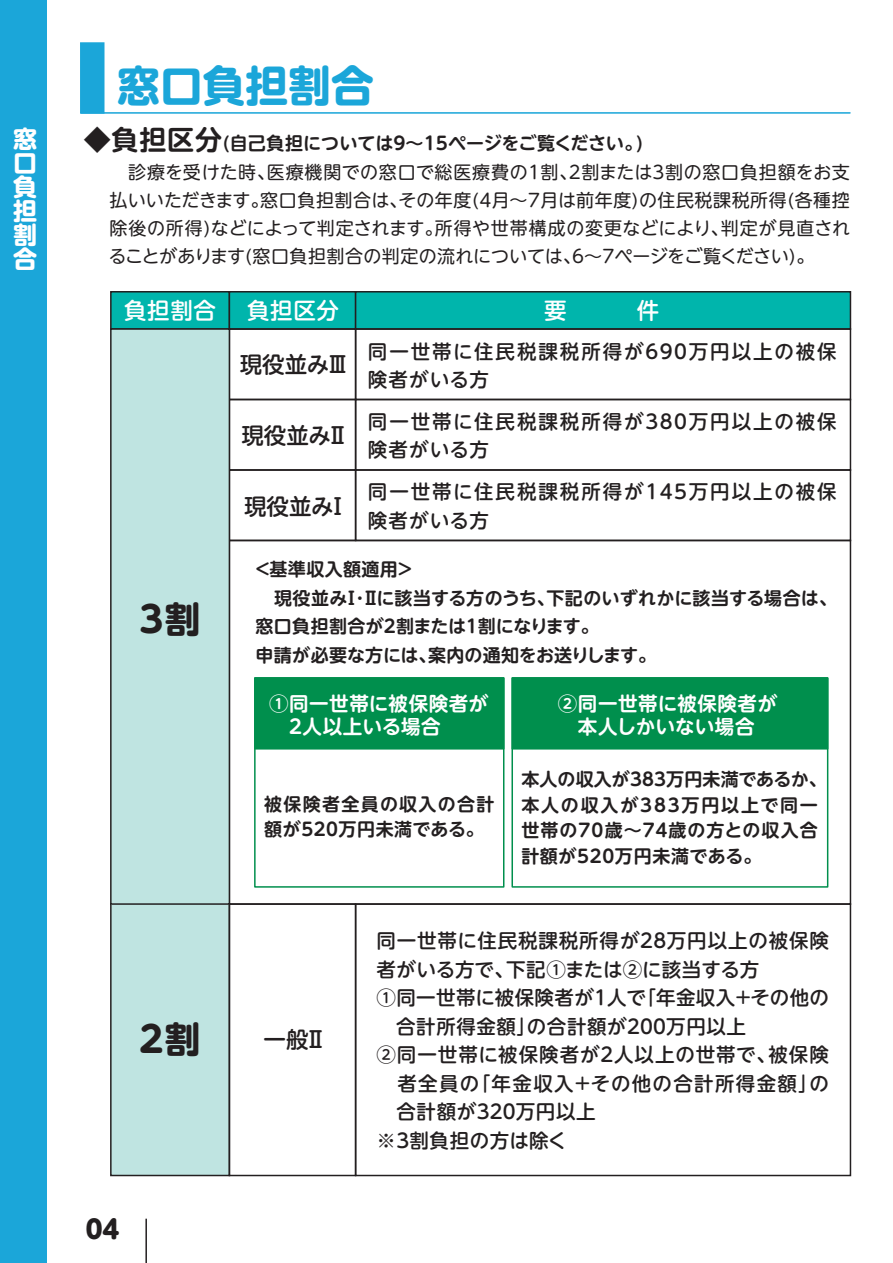
<style>
.page{position:relative;width:893px;height:1263px;background:#fff}
.page>*{position:absolute;margin:0;border:0;box-sizing:border-box;transform-origin:0 0}
.t1{font:700 42.75px "UD Shin M Go Pr 6";color:#1ba6d9}
.t2{font:700 36px "UD Shin M Go Pr 6";color:#231f20}
.t3{font:800 25.5px "UD Shin M Go Pr 6";color:#231f20}
.t4{font:700 24px/24px "UD Shin M Go Pr 6";color:#fff;text-align:justify}
.t5{font:500 22.5px "UD Shin M Go Pr 6";letter-spacing:-.005em;color:#231f20}
.t6{font:500 22.5px "UD Shin M Go Pr 6";letter-spacing:.03em;color:#fff}
.t7{font:500 19.5px/28.5px "UD Shin M Go Pr 6";letter-spacing:.1em;color:#231f20}
.t8{font:500 19.5px "UD Shin M Go Pr 6";letter-spacing:.045em;color:#231f20}
.t9{font:700 19.5px/23.4px "UD Shin M Go Pr 6 De";letter-spacing:.03em;color:#fff}
.t10{font:500 19.5px "UD Shin M Go Pr 6";letter-spacing:.02em;color:#231f20}
.t11{font:500 19.5px "UD Shin M Go Pr 6";letter-spacing:.07em;color:#231f20}
.t12{font:500 19.5px "UD Shin M Go Pr 6";letter-spacing:.005em;color:#231f20}
.t13{font:18px/27.8px "UD Shin M Go Pr 6";color:#231f20;text-align:justify}
.t14{font:700 18px/25.5px "UD Shin M Go Pr 6 De";letter-spacing:.02em;color:#231f20;text-align:justify}
.t15{font:700 18px "UD Shin M Go Pr 6 De";letter-spacing:-.015em;color:#231f20}
.t16{font:700 18px/25.5px "UD Shin M Go Pr 6 De";letter-spacing:.05em;color:#231f20}
.s1{font-size:27px}
</style>
<div class="page">
<div style="left:0;top:0;width:47px;height:1263px;background:#1ba6d9"></div>
<div style="left:111px;top:904px;width:118px;height:271px;background:#bfe4e1"></div>
<div style="left:110px;top:903px;width:120px;height:273px;border:2px solid #231f20"></div>
<div style="left:111px;top:292px;width:118px;height:37px;background:#00b5ac"></div>
<div style="left:110px;top:291px;width:120px;height:39px;border:2px solid #231f20"></div>
<div style="left:229px;top:292px;width:127px;height:37px;background:#00b5ac"></div>
<div style="left:229px;top:291px;width:127px;height:39px;border:2px solid #231f20"></div>
<div style="left:356px;top:292px;width:494px;height:37px;background:#00b5ac"></div>
<div style="left:355px;top:291px;width:496px;height:39px;border:2px solid #231f20"></div>
<div style="left:229px;top:328px;width:127px;height:72px;border:2px solid #231f20"></div>
<div style="left:229px;top:399px;width:127px;height:72px;border:2px solid #231f20"></div>
<div style="left:229px;top:469px;width:127px;height:72px;border:2px solid #231f20"></div>
<div style="left:355px;top:328px;width:496px;height:72px;border:2px solid #231f20"></div>
<div style="left:355px;top:399px;width:496px;height:72px;border:2px solid #231f20"></div>
<div style="left:355px;top:469px;width:496px;height:72px;border:2px solid #231f20"></div>
<div style="left:111px;top:329px;width:118px;height:575px;background:#bfe4e1"></div>
<div style="left:110px;top:328px;width:120px;height:577px;border:2px solid #231f20"></div>
<div style="left:512px;top:678px;width:316px;height:71px;background:#008f4d"></div>
<div style="left:255px;top:678px;width:249px;height:71px;background:#008f4d"></div>
<div style="left:254px;top:677px;width:250px;height:211px;border:2px solid #008f4d"></div>
<div style="left:511px;top:677px;width:317px;height:211px;border:2px solid #008f4d"></div>
<div style="left:81px;top:43px;width:23px;height:70px;background:#1ba6d9"></div>
<div style="left:80px;top:42px;width:24px;height:72px;border:1px solid #1ba6d9"></div>
<hr style="left:81px;top:112px;width:769px;height:2px;background:#1ba6d9">
<div style="left:229px;top:903px;width:127px;height:273px;border:2px solid #231f20"></div>
<div style="left:355px;top:903px;width:496px;height:273px;border:2px solid #231f20"></div>
<hr style="left:145px;top:1219px;width:2px;height:44px;background:#231f20">
<h1 class="t1" style="left:117px;top:49px;width:258px">窓口負担割合</h1>
<h3 class="t4" style="left:13px;top:125px;width:25px">窓口負担割合</h3>
<p class="t15" style="left:84px;top:128px;width:598px"><span class="s1">◆負担区分</span>(自己負担については９～１５ページをご覧ください。)　　</p>
<p class="t13" style="left:109px;top:158px;width:743px">　診療を受けた時､医療機関での窓口で総医療費の１割､２割または３割の窓口負担額をお支払いいただきます｡窓口負担割合は､その年度(4月～7月は前年度)の住民税課税所得(各種控除後の所得)などによって判定されます｡所得や世帯構成の変更などにより､判定が見直されることがあります(窓口負担割合の判定の流れについては､６～７ページをご覧ください)｡</p>
<p class="t6" style="left:124px;top:291px;width:94px">負担割合</p>
<h2 class="t2" style="left:140px;top:588px;width:62px">3割</h2>
<p class="t6" style="left:247px;top:291px;width:94px">負担区分</p>
<p class="t5" style="left:240px;top:346px;width:111px">現役並みⅢ</p>
<p class="t5" style="left:241px;top:416px;width:109px">現役並みⅡ</p>
<p class="t5" style="left:244px;top:487px;width:106px">現役並みⅠ</p>
<p class="t7" style="left:368px;top:336px;width:470px">同一世帯に住民税課税所得が６９０万円以上の被保険者がいる方</p>
<p class="t7" style="left:368px;top:406px;width:470px">同一世帯に住民税課税所得が３８０万円以上の被保険者がいる方</p>
<p class="t7" style="left:368px;top:476px;width:470px">同一世帯に住民税課税所得が１４５万円以上の被保険者がいる方</p>
<p class="t14" style="left:253px;top:554px;width:576px;line-height:28.5px;text-align:left">＜基準収入額適用＞<br>　現役並みⅠ･Ⅱに該当する方のうち､下記のいずれかに該当する場合は､窓口負担割合が２割または１割になります｡<br>申請が必要な方には､案内の通知をお送りします｡</p>
<p class="t9" style="left:269px;top:690px;width:221px">①同一世帯に被保険者が　2人以上いる場合</p>
<p class="t9" style="left:558px;top:690px;width:221px">②同一世帯に被保険者が　本人しかいない場合</p>
<p class="t16" style="left:264px;top:790px;width:232px">被保険者全員の収入の合計額が520万円未満である｡</p>
<p class="t14" style="left:521px;top:766px;width:298px">本人の収入が383万円未満であるか､本人の収入が383万円以上で同一世帯の70歳～7４歳の方との収入合計額が520万円未満である。</p>
<h2 class="t2" style="left:140px;top:1008px;width:62px">2割</h2>
<p class="t5" style="left:264px;top:1020px;width:65px">一般Ⅱ</p>
<p class="t8" style="left:376px;top:924px;width:454px">同一世帯に住民税課税所得が２８万円以上の被保険</p>
<p class="t12" style="left:376px;top:953px;width:384px">者がいる方で、下記①または②に該当する方</p>
<p class="t10" style="left:376px;top:981px;width:454px">①同一世帯に被保険者が１人で｢年金収入＋その他の</p>
<p class="t8" style="left:396px;top:1010px;width:351px">合計所得金額｣の合計額が２００万円以上</p>
<p class="t8" style="left:376px;top:1038px;width:454px">②同一世帯に被保険者が２人以上の世帯で、被保険</p>
<p class="t11" style="left:376px;top:1067px;width:454px">　者全員の｢年金収入＋その他の合計所得金額｣の</p>
<p class="t8" style="left:376px;top:1095px;width:221px">　合計額が３２０万円以上</p>
<p class="t10" style="left:376px;top:1124px;width:192px">※３割負担の方は除く</p>
<h3 class="t3" style="left:86px;top:1207px;width:35px">04</h3>
</div>
